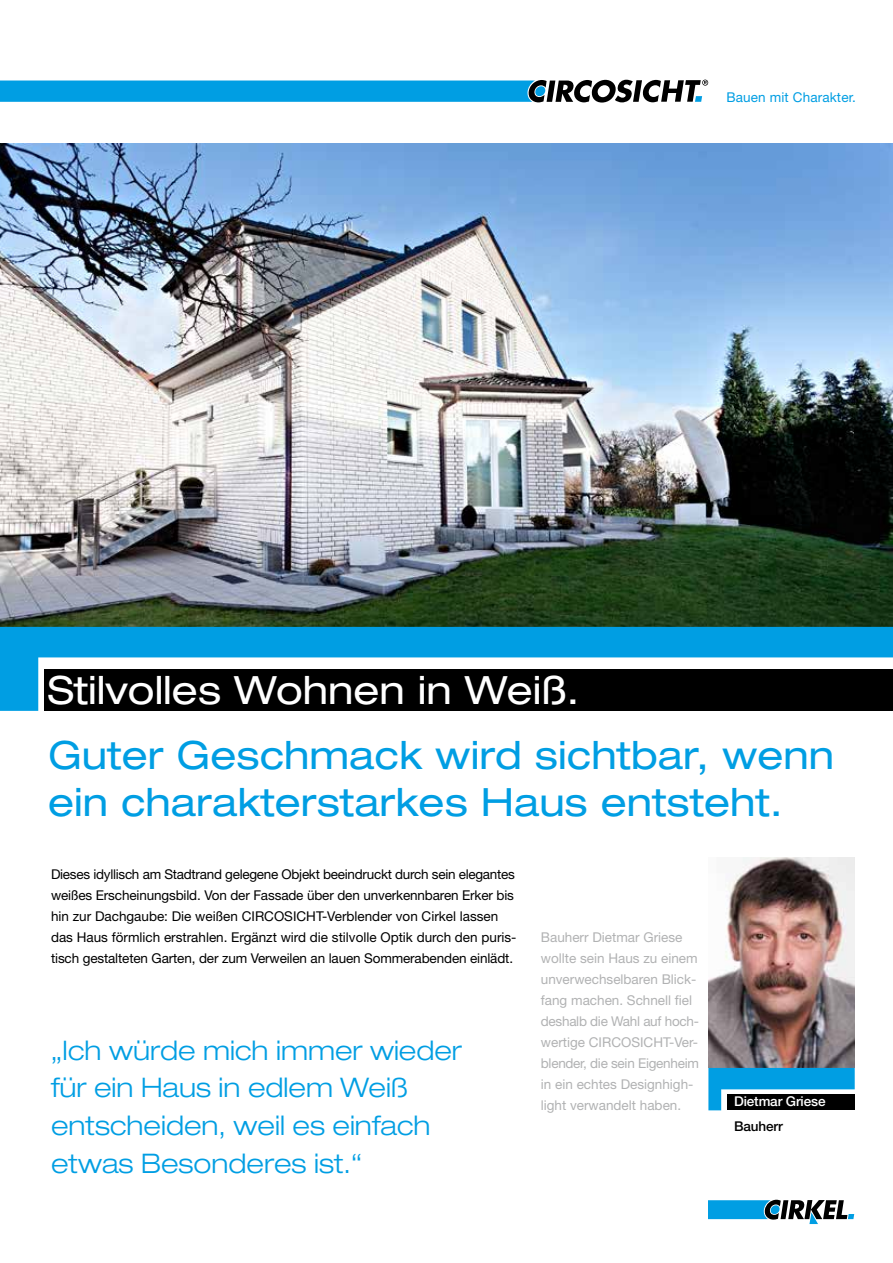
<style>
.page{position:relative;width:893px;height:1263px;background:#fff}
.page>*{position:absolute;margin:0;border:0;box-sizing:border-box;transform-origin:0 0}
.t1{font:expanded 39px/46.8px "Helvetica Neue LT Std";color:#009ee3}
.t2{font:expanded 39px "Helvetica Neue LT Std";color:#fff}
.t3{font:300 expanded 27px/37.8px "Helvetica Neue LT Pro";color:#009ee3}
.t4{font:13.5px/21px "Helvetica Neue LT Pro";letter-spacing:-.01em;color:#000}
.t5{font:13.5px/21px "Helvetica Neue LT Pro";color:#b1b2b3}
.t6{font:13.5px "Helvetica Neue LT Pro";letter-spacing:.01em;color:#009ee3}
.t7{font:500 13.5px "Helvetica Neue LT Pro";letter-spacing:-.01em;color:#fff}
.t8{font:500 13.5px "Helvetica Neue LT Pro";letter-spacing:-.01em;color:#000}
</style>
<div class="page">
<svg style="left:0;top:80px;width:708px;height:23px;background:#2a99ca"></svg>
<img style="left:0;top:144px;width:893px;height:483px">
<svg style="left:0;top:627px;width:893px;height:84px;fill:#009ee3"></svg>
<div style="left:45px;top:669px;width:848px;height:42px;background:#000"></div>
<img style="left:708px;top:858px;width:147px;height:210px">
<svg style="left:708px;top:1200px;width:146px;height:24px"></svg>
<svg style="left:708px;top:1068px;width:147px;height:42px;background:#2daee7"></svg>
<div style="left:728px;top:1094px;width:127px;height:16px;background:#000"></div>
<p class="t6" style="left:726px;top:89px;width:131px">Bauen mit Charakter.</p>
<h1 class="t2" style="left:48px;top:666px;width:533px">Stilvolles Wohnen in Weiß.</h1>
<h1 class="t1" style="left:48px;top:731px;width:787px">Guter Geschmack wird sichtbar, wenn ein charakterstarkes Haus entsteht.</h1>
<p class="t4" style="left:51px;top:863px;width:467px">Dieses idyllisch am Stadtrand gelegene Objekt beeindruckt durch sein elegantes weißes Erscheinungsbild. Von der Fassade über den unverkennbaren Erker bis hin zur Dachgaube: Die weißen CIRCOSICHT-Verblender von Cirkel lassen das Haus förmlich erstrahlen. Ergänzt wird die stilvolle Optik durch den puris&shy;tisch gestalteten Garten, der zum Verweilen an lauen Sommerabenden einlädt.</p>
<h2 class="t3" style="left:51px;top:1030px;width:412px">„Ich würde mich immer wieder für ein Haus in edlem Weiß entscheiden, weil es einfach etwas Besonderes ist.“</h2>
<p class="t5" style="left:541px;top:926px;width:160px">Bauherr Dietmar Griese wollte sein Haus zu einem unverwechselbaren Blick&shy;fang machen. Schnell fiel deshalb die Wahl auf hoch&shy;wertige CIRCOSICHT-Ver&shy;blender, die sein Eigenheim in ein echtes Designhigh&shy;light verwandelt haben.</p>
<p class="t7" style="left:734px;top:1093px;width:93px">Dietmar Griese</p>
<p class="t8" style="left:734px;top:1118px;width:50px">Bauherr</p>
</div>
